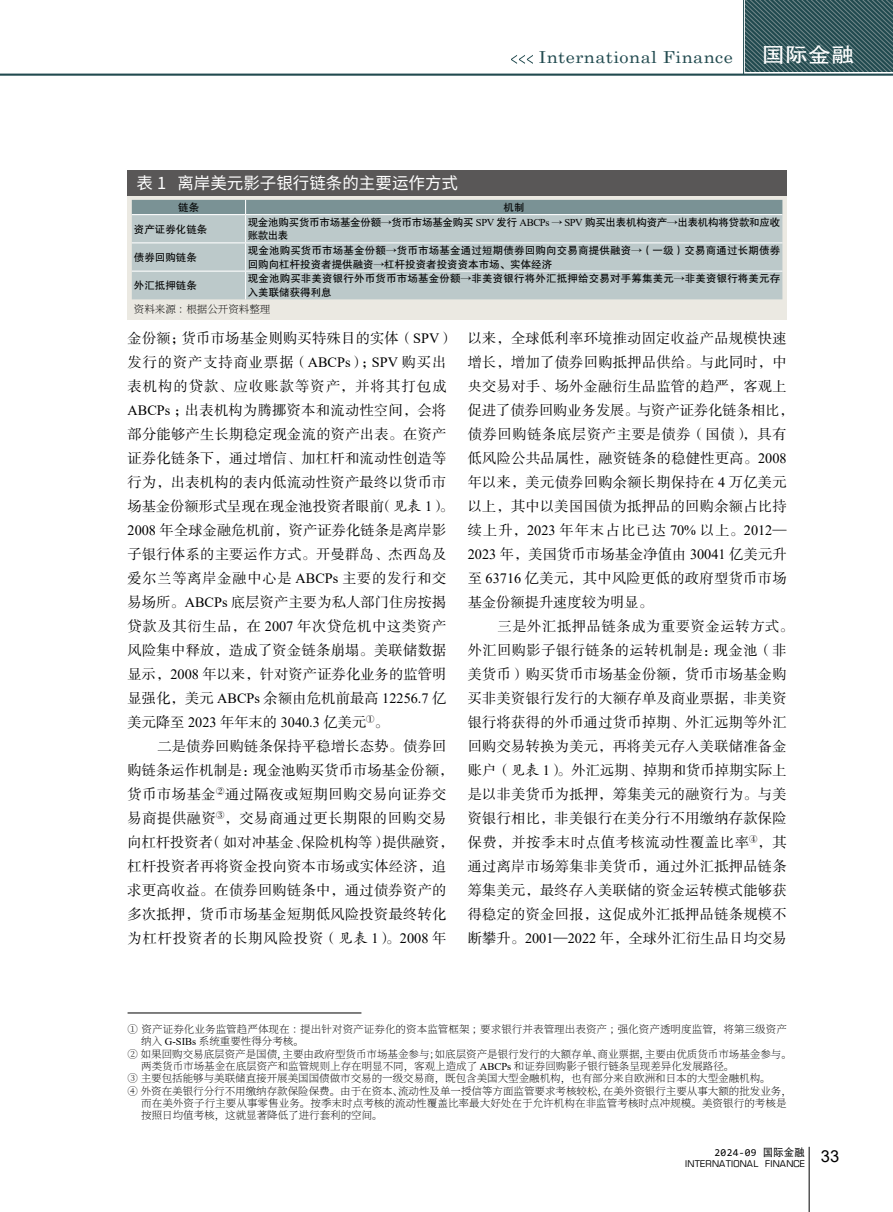
<style>
.page{position:relative;width:893px;height:1212px;background:#fff}
.page>*{position:absolute;margin:0;border:0;box-sizing:border-box;transform-origin:0 0}
.t1{font:21px "FZHTJW GB1 0";color:#fff;scale:1.1 1}
.t2{font:16.5px "Century Schoolbook";letter-spacing:.025em;color:#214a4f;scale:1.1 1}
.t3{font:16.5px "Source Han Sans CN";color:#fff}
.t4{font:16.5px "Arial";color:#000}
.t5{font:14.25px/24px "FZSSK GBK1 0";letter-spacing:.02em;color:#000}
.t6{font:200 10.5px "Source Han Serif CN";color:#000}
.t7{font:10.5px/13.5px "FZHTK GBK1 0";color:#000}
.t8{font:10.5px/13.5px "FZHTK GBK1 0";letter-spacing:-.025em;color:#000}
.t9{font:10.5px "Consolas";letter-spacing:.025em;color:#000}
.t10{font:9px "Eurostile";letter-spacing:.025em;color:#000}
.s1{font-family:"Times New Roman"}
.s2{font-family:"FZKTK GBK1 0"}
.s3{font-family:"Times New Roman";font-weight:400}
.s4{font-family:"DFP Hei W5 GB"}
</style>
<div class="page">
<svg style="left:746px;top:0;width:147px;height:72px;background:#3a5d61"></svg>
<svg style="left:511px;top:55px;width:22px;height:9px"></svg>
<hr style="left:0;top:74px;width:893px;height:2px;background:#214a4f">
<hr style="left:743px;top:0;width:1px;height:74px;background:#214a4f">
<hr style="left:809px;top:1147px;width:1px;height:65px;background:#000">
<hr style="left:128px;top:1013px;width:233px;height:1px;background:#000">
<div style="left:128px;top:178px;width:659px;height:142px;background:#ebe9e2"></div>
<div style="left:128px;top:170px;width:659px;height:26px;background:#595757"></div>
<svg style="left:132px;top:200px;width:650px;height:99px;background:#b4c2c3"></svg>
<hr style="left:132px;top:214px;width:114px;height:1px;background:#fff">
<hr style="left:246px;top:214px;width:536px;height:1px;background:#fff">
<p class="t3" style="left:137px;top:174px;width:323px">表 1 离岸美元影子银行链条的主要运作方式</p>
<p class="t2" style="left:539px;top:43px;width:178px">International Finance</p>
<h1 class="t1" style="left:762px;top:43px;width:85px">国际金融</h1>
<p class="t7" style="left:178px;top:201px;width:22px">链条</p>
<p class="t7" style="left:503px;top:201px;width:22px">机制</p>
<p class="t7" style="left:134px;top:222px;width:75px">资产证券化链条</p>
<p class="t8" style="left:248px;top:216px;width:534px">现金池购买货币市场基金份额→货币市场基金购买 <span class="s1">SPV</span> 发行 <span class="s1">ABCPs</span> → <span class="s1">SPV</span> 购买出表机构资产→出表机构将贷款和应收账款出表</p>
<p class="t7" style="left:134px;top:251px;width:65px">债券回购链条</p>
<p class="t7" style="left:248px;top:244px;width:534px">现金池购买货币市场基金份额→货币市场基金通过短期债券回购向交易商提供融资→（一级）交易商通过长期债券回购向杠杆投资者提供融资→杠杆投资者投资资本市场、实体经济</p>
<p class="t7" style="left:134px;top:279px;width:65px">外汇抵押链条</p>
<p class="t7" style="left:248px;top:272px;width:534px">现金池购买非美资银行外币货币市场基金份额→非美资银行将外汇抵押给交易对手筹集美元→非美资银行将美元存入美联储获得利息</p>
<p class="t6" style="left:134px;top:303px;width:138px">资料来源：根据公开资料整理</p>
<p class="t5" style="left:128px;top:326px;width:328px">金份额；货币市场基金则购买特殊目的实体（<span class="s1">SPV</span>）发行的资产支持商业票据（<span class="s1">ABCPs</span>）；<span class="s1">SPV</span> 购买出表机构的贷款、应收账款等资产，并将其打包成<br><span class="s1">ABCPs</span> ；出表机构为腾挪资本和流动性空间，会将部分能够产生长期稳定现金流的资产出表。在资产证券化链条下，通过增信、加杠杆和流动性创造等行为，出表机构的表内低流动性资产最终以货币市场基金份额形式呈现在现金池投资者眼前（<span class="s2">见表</span> <span class="s1">1</span>）。<br><span class="s1">2008</span> 年全球金融危机前，资产证券化链条是离岸影子银行体系的主要运作方式。开曼群岛、杰西岛及爱尔兰等离岸金融中心是 <span class="s1">ABCPs</span> 主要的发行和交易场所。<span class="s1">ABCPs</span> 底层资产主要为私人部门住房按揭贷款及其衍生品，在 <span class="s1">2007</span> 年次贷危机中这类资产风险集中释放，造成了资金链条崩塌。美联储数据显示，<span class="s1">2008</span> 年以来，针对资产证券化业务的监管明显强化，美元 <span class="s1">ABCPs</span> 余额由危机前最高 <span class="s1">12256.7</span> 亿美元降至 <span class="s1">2023</span> 年年末的 <span class="s1">3040.3</span> 亿美元<sup>①</sup>。</p>
<p class="t5" style="left:128px;top:734px;width:328px;text-indent:30px">二是债券回购链条保持平稳增长态势。债券回购链条运作机制是：现金池购买货币市场基金份额，货币市场基金<sup>②</sup>通过隔夜或短期回购交易向证券交易商提供融资<sup>③</sup>，交易商通过更长期限的回购交易向杠杆投资者（如对冲基金、保险机构等）提供融资，杠杆投资者再将资金投向资本市场或实体经济，追求更高收益。在债券回购链条中，通过债券资产的多次抵押，货币市场基金短期低风险投资最终转化为杠杆投资者的长期风险投资（<span class="s2">见表</span> <span class="s1">1</span>）。<span class="s1">2008</span> 年</p>
<p class="t5" style="left:468px;top:326px;width:328px">以来，全球低利率环境推动固定收益产品规模快速增长，增加了债券回购抵押品供给。与此同时，中央交易对手、场外金融衍生品监管的趋严，客观上促进了债券回购业务发展。与资产证券化链条相比，债券回购链条底层资产主要是债券（国债），具有低风险公共品属性，融资链条的稳健性更高。<span class="s1">2008</span>年以来，美元债券回购余额长期保持在 <span class="s1">4</span> 万亿美元以上，其中以美国国债为抵押品的回购余额占比持续上升，<span class="s1">2023</span> 年年末占比已达 <span class="s1">70%</span> 以上。<span class="s1">2012</span>—<br><span class="s1">2023</span> 年，美国货币市场基金净值由 <span class="s1">30041</span> 亿美元升至 <span class="s1">63716</span> 亿美元，其中风险更低的政府型货币市场基金份额提升速度较为明显。</p>
<p class="t5" style="left:468px;top:614px;width:328px;text-indent:30px">三是外汇抵押品链条成为重要资金运转方式。外汇回购影子银行链条的运转机制是：现金池（非美货币）购买货币市场基金份额，货币市场基金购买非美资银行发行的大额存单及商业票据，非美资银行将获得的外币通过货币掉期、外汇远期等外汇回购交易转换为美元，再将美元存入美联储准备金账户（<span class="s2">见表</span> <span class="s1">1</span>）。外汇远期、掉期和货币掉期实际上是以非美货币为抵押，筹集美元的融资行为。与美资银行相比，非美银行在美分行不用缴纳存款保险保费，并按季末时点值考核流动性覆盖比率<sup>④</sup>，其通过离岸市场筹集非美货币，通过外汇抵押品链条筹集美元，最终存入美联储的资金运转模式能够获得稳定的资金回报，这促成外汇抵押品链条规模不断攀升。<span class="s1">2001</span>—<span class="s1">2022</span> 年，全球外汇衍生品日均交易</p>
<p class="t6" style="left:128px;top:1023px;width:661px">① 资产证券化业务监管趋严体现在：提出针对资产证券化的资本监管框架；要求银行并表管理出表资产；强化资产透明度监管，将第三级资产</p>
<p class="t6" style="left:141px;top:1036px;width:164px">纳入 <span class="s3">G-SIBs</span> 系统重要性得分考核。</p>
<p class="t6" style="left:128px;top:1048px;width:666px">② 如果回购交易底层资产是国债，主要由政府型货币市场基金参与；如底层资产是银行发行的大额存单、商业票据，主要由优质货币市场基金参与。</p>
<p class="t6" style="left:141px;top:1060px;width:595px">两类货币市场基金在底层资产和监管规则上存在明显不同，客观上造成了 <span class="s3">ABCPs</span> 和证券回购影子银行链条呈现差异化发展路径。</p>
<p class="t6" style="left:128px;top:1072px;width:645px">③ 主要包括能够与美联储直接开展美国国债做市交易的一级交易商，既包含美国大型金融机构，也有部分来自欧洲和日本的大型金融机构。</p>
<p class="t6" style="left:128px;top:1085px;width:666px">④ 外资在美银行分行不用缴纳存款保险保费。由于在资本、流动性及单一授信等方面监管要求考核较松，在美外资银行主要从事大额的批发业务，</p>
<p class="t6" style="left:141px;top:1097px;width:647px">而在美外资子行主要从事零售业务。按季末时点考核的流动性覆盖比率最大好处在于允许机构在非监管考核时点冲规模。美资银行的考核是</p>
<p class="t6" style="left:141px;top:1109px;width:243px">按照日均值考核，这就显著降低了进行套利的空间。</p>
<p class="t9" style="left:715px;top:1145px;width:92px">2024-09 <span class="s4">国际金融</span></p>
<p class="t10" style="left:685px;top:1158px;width:121px">INTERNATIONAL FINANCE</p>
<p class="t4" style="left:821px;top:1145px;width:20px">33</p>
</div>
